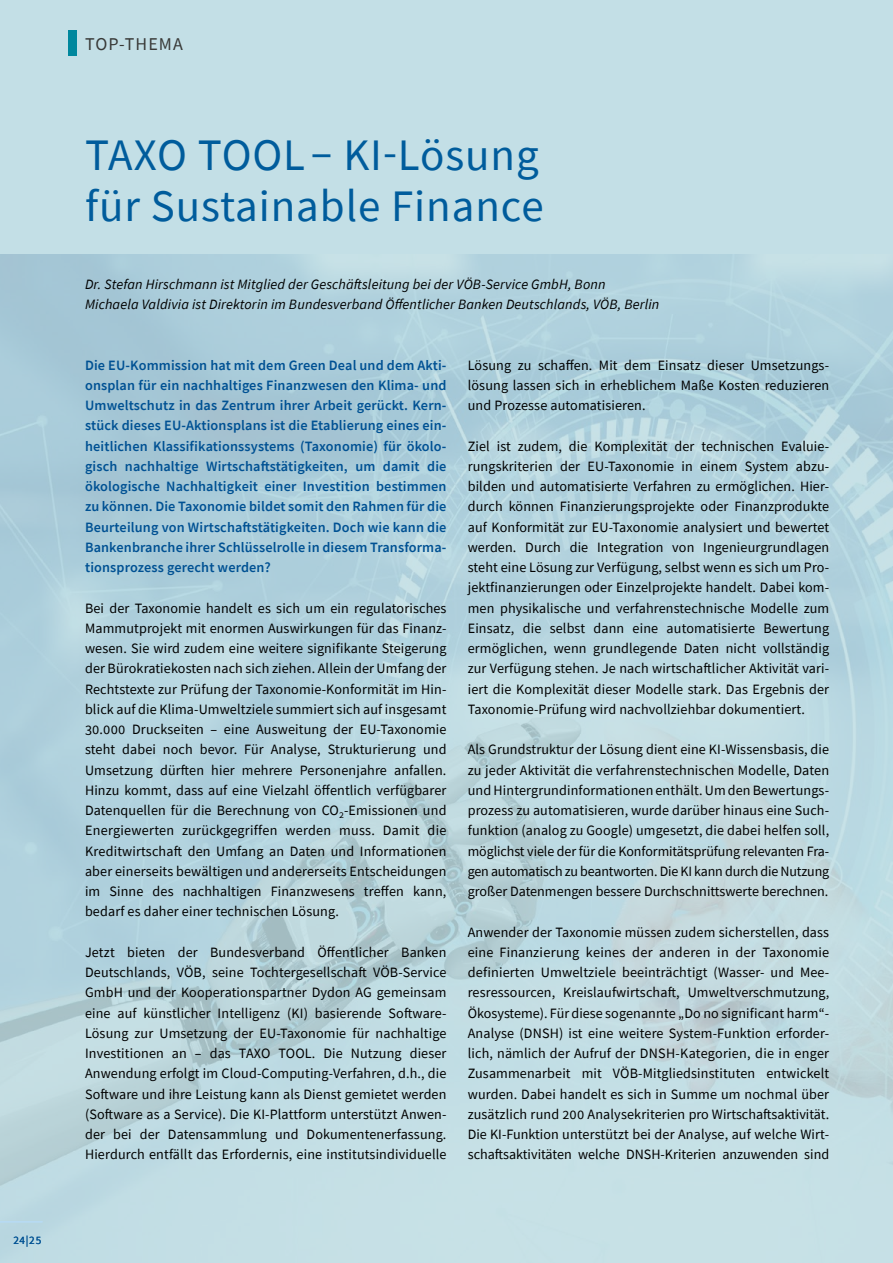
<style>
.page{position:relative;width:893px;height:1263px;background:#c3dfe6}
.page>*{position:absolute;margin:0;border:0;box-sizing:border-box;transform-origin:0 0}
.t1{font:45px/51px "Source Sans Pro";letter-spacing:.02em;color:#005c9c}
.t2{font:18px "Source Sans Pro";letter-spacing:.06em;color:#383937}
.t3{font:14.25px/20.2px "Source Sans Pro";letter-spacing:.01em;color:#000;text-align:justify}
.t4{font:600 14.25px/20.2px "Source Sans Pro";letter-spacing:.01em;color:#005193;text-align:justify}
.t5{font:italic 14.25px/20.2px "Source Sans Pro";letter-spacing:.01em;color:#000}
.t6{font:11.25px "Source Sans Pro";color:#005193}
</style>
<div class="page">
<img style="left:0;top:254px;width:893px;height:999px">
<div style="left:68px;top:30px;width:9px;height:25px;background:#00879d"></div>
<hr style="left:0;top:1221px;width:43px;height:1px;background:#b7daf2">
<p class="t6" style="left:13px;top:1233px;width:30px">24|25</p>
<p class="t2" style="left:85px;top:32px;width:99px">TOP-THEMA</p>
<h1 class="t1" style="left:85px;top:129px;width:460px">TAXO TOOL – KI-Lösung für Sustainable Finance</h1>
<p class="t5" style="left:85px;top:274px;width:576px">Dr. Stefan Hirschmann ist Mitglied der Geschäftsleitung bei der VÖB-Service GmbH, Bonn<br>Michaela Valdivia ist Direktorin im Bundesverband Öffentlicher Banken Deutschlands, VÖB, Berlin</p>
<p class="t4" style="left:85px;top:355px;width:363px">Die EU-Kommission hat mit dem Green Deal und dem Akti&shy;onsplan für ein nachhaltiges Finanzwesen den Klima- und Umweltschutz in das Zentrum ihrer Arbeit gerückt. Kern&shy;stück dieses EU-Aktionsplans ist die Etablierung eines ein&shy;heitlichen Klassifikationssystems (Taxonomie) für ökolo&shy;gisch nachhaltige Wirtschaftstätigkeiten, um damit die ökologische Nachhaltigkeit einer Investition bestimmen zu können. Die Taxonomie bildet somit den Rahmen für die Beurteilung von Wirtschaftstätigkeiten. Doch wie kann die Bankenbranche ihrer Schlüsselrolle in diesem Transforma&shy;tionsprozess gerecht werden?</p>
<p class="t3" style="left:85px;top:598px;width:363px">Bei der Taxonomie handelt es sich um ein regulatorisches Mammutprojekt mit enormen Auswirkungen für das Finanz&shy;wesen. Sie wird zudem eine weitere signifikante Steigerung der Bürokratiekosten nach sich ziehen. Allein der Umfang der Rechtstexte zur Prüfung der Taxonomie-Konformität im Hin&shy;blick auf die Klima-Umweltziele summiert sich auf insgesamt 30.000 Druckseiten – eine Ausweitung der EU-Taxonomie steht dabei noch bevor. Für Analyse, Strukturierung und Umsetzung dürften hier mehrere Personenjahre anfallen.<br>Hinzu kommt, dass auf eine Vielzahl öffentlich verfügbarer Datenquellen für die Berechnung von CO<sub>2</sub>-Emissionen und Energiewerten zurückgegriffen werden muss. Damit die Kreditwirtschaft den Umfang an Daten und Informationen aber einerseits bewältigen und andererseits Entscheidungen im Sinne des nachhaltigen Finanzwesens treffen kann, bedarf es daher einer technischen Lösung.</p>
<p class="t3" style="left:85px;top:942px;width:363px">Jetzt bieten der Bundesverband Öffentlicher Banken Deutschlands, VÖB, seine Tochtergesellschaft VÖB-Service GmbH und der Kooperationspartner Dydon AG gemeinsam eine auf künstlicher Intelligenz (KI) basierende Software-Lösung zur Umsetzung der EU-Taxonomie für nachhaltige Investitionen an – das TAXO TOOL. Die Nutzung dieser Anwendung erfolgt im Cloud-Computing-Verfahren, d.h., die Software und ihre Leistung kann als Dienst gemietet werden (Software as a Service). Die KI-Plattform unterstützt Anwen&shy;der bei der Datensammlung und Dokumentenerfassung.<br>Hierdurch entfällt das Erfordernis, eine institutsindividuelle</p>
<p class="t3" style="left:468px;top:355px;width:363px">Lösung zu schaffen. Mit dem Einsatz dieser Umsetzungs&shy;lösung lassen sich in erheblichem Maße Kosten reduzieren und Prozesse automatisieren.</p>
<p class="t3" style="left:468px;top:436px;width:363px">Ziel ist zudem, die Komplexität der technischen Evaluie&shy;rungskriterien der EU-Taxonomie in einem System abzu&shy;bilden und automatisierte Verfahren zu ermöglichen. Hier&shy;durch können Finanzierungsprojekte oder Finanzprodukte auf Konformität zur EU-Taxonomie analysiert und bewertet werden. Durch die Integration von Ingenieurgrundlagen steht eine Lösung zur Verfügung, selbst wenn es sich um Pro&shy;jektfinanzierungen oder Einzelprojekte handelt. Dabei kom&shy;men physikalische und verfahrenstechnische Modelle zum Einsatz, die selbst dann eine automatisierte Bewertung ermöglichen, wenn grundlegende Daten nicht vollständig zur Verfügung stehen. Je nach wirtschaftlicher Aktivität vari&shy;iert die Komplexität dieser Modelle stark. Das Ergebnis der Taxonomie-Prüfung wird nachvollziehbar dokumentiert.</p>
<p class="t3" style="left:468px;top:739px;width:363px">Als Grundstruktur der Lösung dient eine KI-Wissensbasis, die zu jeder Aktivität die verfahrenstechnischen Modelle, Daten und Hintergrundinformationen enthält. Um den Bewertungs&shy;prozess zu automatisieren, wurde darüber hinaus eine Such&shy;funktion (analog zu Google) umgesetzt, die dabei helfen soll, möglichst viele der für die Konformitätsprüfung relevanten Fra&shy;gen automatisch zu beantworten. Die KI kann durch die Nutzung großer Datenmengen bessere Durchschnittswerte berechnen.</p>
<p class="t3" style="left:468px;top:922px;width:363px">Anwender der Taxonomie müssen zudem sicherstellen, dass eine Finanzierung keines der anderen in der Taxonomie definierten Umweltziele beeinträchtigt (Wasser- und Mee&shy;resressourcen, Kreislaufwirtschaft, Umweltverschmutzung, Ökosysteme). Für diese sogenannte „Do no significant harm“- Analyse (DNSH) ist eine weitere System-Funktion erforder&shy;lich, nämlich der Aufruf der DNSH-Kategorien, die in enger Zusammenarbeit mit VÖB-Mitgliedsinstituten entwickelt wurden. Dabei handelt es sich in Summe um nochmal über zusätzlich rund 200 Analysekriterien pro Wirtschaftsaktivität.<br>Die KI-Funktion unterstützt bei der Analyse, auf welche Wirt&shy;schaftsaktivitäten welche DNSH-Kriterien anzuwenden sind</p>
</div>
